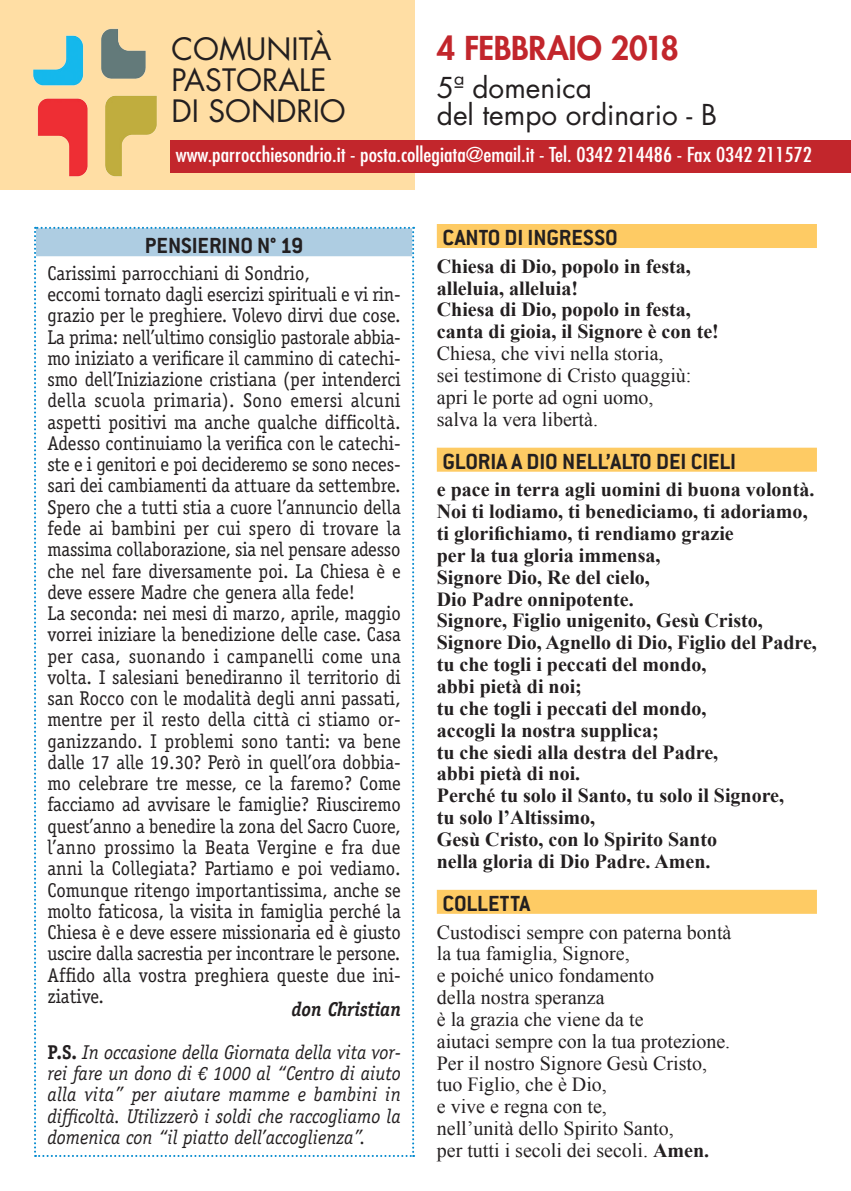
<style>
.page{position:relative;width:851px;height:1191px;background:#fff}
.page>*{position:absolute;margin:0;border:0;box-sizing:border-box;transform-origin:0 0}
.t1{font:800 32px "Futura Std";letter-spacing:-.01em;color:#c2262c}
.t2{font:30px/31px "Futura Std";color:#231f20}
.t3{font:28px/27.4px "Futura";color:#231f20}
.t4{font:700 24px "Conduit ITC";color:#231f20}
.t5{font:20px/21.2px "Officina Serif Std";color:#231f20;scale:.94 1}
.t6{font:700 20px/21.8px "Times New Roman";color:#231f20}
.t7{font:20px/21.8px "Times New Roman";color:#231f20}
.t8{font:italic 20px/21.2px "Officina Serif Std";color:#231f20;text-align:right;scale:.94 1}
.t9{font:condensed 20px "Futura Std";color:#fff;scale:1.11 1}
.s1{font-weight:700}
.s2{font-weight:700;font-style:normal}
</style>
<div class="page">
<div style="left:0;top:0;width:414px;height:190px;background:#ffdea4"></div>
<div style="left:437px;top:224px;width:379px;height:24px;background:#fecb64"></div>
<div style="left:437px;top:448px;width:379px;height:24px;background:#fecb64"></div>
<div style="left:437px;top:889px;width:379px;height:24px;background:#fecb64"></div>
<img style="left:33px;top:28px;width:124px;height:149px">
<div style="left:170px;top:140px;width:680px;height:33px;background:#c2262c"></div>
<svg style="left:34px;top:227px;width:380px;height:930px"></svg>
<h2 class="t2" style="left:171px;top:34px;width:176px">COMUNITÀ<br>PASTORALE<br>DI SONDRIO</h2>
<h1 class="t1" style="left:437px;top:28px;width:243px">4 FEBBRAIO 2018</h1>
<h3 class="t3" style="left:437px;top:73px;width:281px">5ª domenica<br>del tempo ordinario - B</h3>
<p class="t9" style="left:176px;top:143px;width:574px">www.parrocchiesondrio.it - posta.collegiata@email.it - Tel. 0342 214486 - Fax 0342 211572</p>
<p class="t4" style="left:145px;top:231px;width:47px">PENSIERI</p>
<p class="t4" style="left:227px;top:231px;width:77px">NO N° 19</p>
<p class="t5" style="left:47px;top:262px;width:377px">Carissimi parrocchiani di Sondrio,<br>eccomi tornato dagli esercizi spirituali e vi rin&shy;grazio per le preghiere. Volevo dirvi due cose.<br>La prima: nell’ultimo consiglio pastorale abbia&shy;mo iniziato a verificare il cammino di catechi&shy;smo dell’Iniziazione cristiana (per intenderci della scuola primaria). Sono emersi alcuni aspetti positivi ma anche qualche difficoltà.<br>Adesso continuiamo la verifica con le catechi&shy;ste e i genitori e poi decideremo se sono neces&shy;sari dei cambiamenti da attuare da settembre.<br>Spero che a tutti stia a cuore l’annuncio della fede ai bambini per cui spero di trovare la massima collaborazione, sia nel pensare adesso che nel fare diversamente poi. La Chiesa è e deve essere Madre che genera alla fede!<br>La seconda: nei mesi di marzo, aprile, maggio vorrei iniziare la benedizione delle case. Casa per casa, suonando i campanelli come una volta. I salesiani benediranno il territorio di san Rocco con le modalità degli anni passati, mentre per il resto della città ci stiamo or&shy;ganizzando. I problemi sono tanti: va bene dalle 17 alle 19.30? Però in quell’ora dobbia&shy;mo celebrare tre messe, ce la faremo? Come facciamo ad avvisare le famiglie? Riusciremo quest’anno a benedire la zona del Sacro Cuore, l’anno prossimo la Beata Vergine e fra due anni la Collegiata? Partiamo e poi vediamo.<br>Comunque ritengo importantissima, anche se molto faticosa, la visita in famiglia perché la Chiesa è e deve essere missionaria ed è giusto uscire dalla sacrestia per incontrare le persone.<br>Affido alla vostra preghiera queste due ini&shy;ziative.</p>
<p class="t8" style="left:47px;top:988px;width:377px;line-height:42.6px"><span class="s1">don Christian<br></span><span class="s2">P.S.</span> In occasione della Giornata della vita vor-</p>
<p class="t8" style="left:47px;top:1062px;width:377px;text-align:justify">rei fare un dono di € 1000 al “Centro di aiuto alla vita” per aiutare mamme e bambini in difficoltà. Utilizzerò i soldi che raccogliamo la domenica con “il piatto dell’accoglienza”.</p>
<p class="t4" style="left:442px;top:224px;width:174px">CANTO DI INGRESSO</p>
<p class="t6" style="left:437px;top:255px;width:283px">Chiesa di Dio, popolo in festa, alleluia, alleluia!<br>Chiesa di Dio, popolo in festa, canta di gioia, il Signore è con te!</p>
<p class="t7" style="left:437px;top:342px;width:256px">Chiesa, che vivi nella storia,<br>sei testimone di Cristo quaggiù: apri le porte ad ogni uomo, salva la vera libertà.</p>
<p class="t4" style="left:442px;top:447px;width:295px">GLORIA A DIO NELL’ALTO DEI CIELI</p>
<p class="t6" style="left:437px;top:478px;width:381px">e pace in terra agli uomini di buona volontà.<br>Noi ti lodiamo, ti benediciamo, ti adoriamo, ti glorifichiamo, ti rendiamo grazie<br>per la tua gloria immensa,<br>Signore Dio, Re del cielo,<br>Dio Padre onnipotente.<br>Signore, Figlio unigenito, Gesù Cristo,<br>Signore Dio, Agnello di Dio, Figlio del Padre, tu che togli i peccati del mondo,<br>abbi pietà di noi;<br>tu che togli i peccati del mondo,<br>accogli la nostra supplica;<br>tu che siedi alla destra del Padre,<br>abbi pietà di noi.<br>Perché tu solo il Santo, tu solo il Signore,<br>tu solo l’Altissimo,<br>Gesù Cristo, con lo Spirito Santo<br>nella gloria di Dio Padre. Amen.</p>
<p class="t4" style="left:442px;top:889px;width:69px">COLLETTA</p>
<p class="t7" style="left:437px;top:920px;width:296px">Custodisci sempre con paterna bontà la tua famiglia, Signore,<br>e poiché unico fondamento<br>della nostra speranza<br>è la grazia che viene da te<br>aiutaci sempre con la tua protezione.<br>Per il nostro Signore Gesù Cristo, tuo Figlio, che è Dio,<br>e vive e regna con te,<br>nell’unità dello Spirito Santo,<br>per tutti i secoli dei secoli. <span class="s1">Amen.</span></p>
</div>
